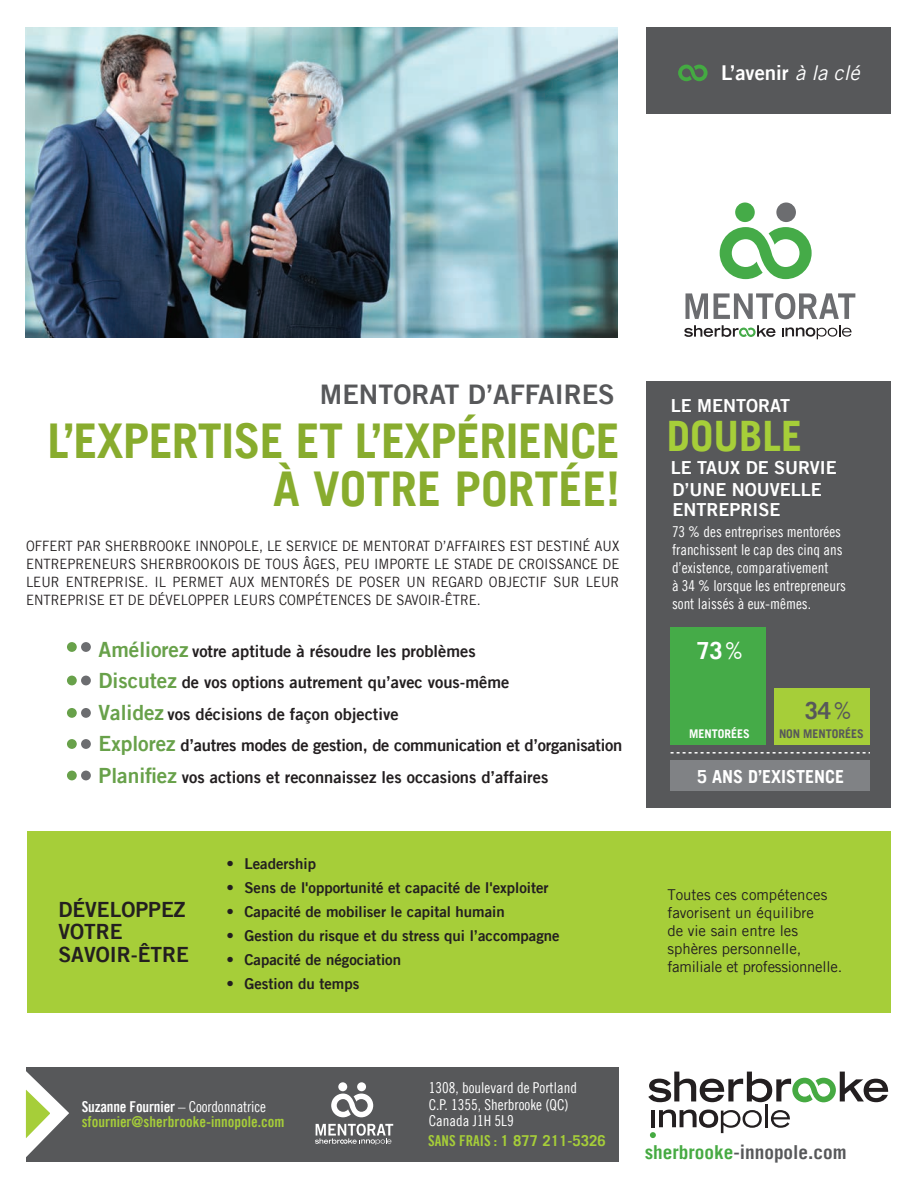
<style>
.page{position:relative;width:918px;height:1188px;background:#fff}
.page>*{position:absolute;margin:0;border:0;box-sizing:border-box;transform-origin:0 0}
.t1{font:700 48px/48px "Trade Gothic LT";letter-spacing:-.015em;color:#88ac2e;text-align:right}
.t2{font:700 42px "Trade Gothic LT";color:#a6ce39}
.t3{font:27px "Trade Gothic LT Bold Two";color:#57585a}
.t4{font:700 23.55px "Trade Gothic LT";color:#fff}
.t5{font:700 23.55px "Trade Gothic LT";color:#57585a}
.t6{font:21px/22.5px "Trade Gothic LT Bold Two";color:#231f20}
.t7{font:20.4px "Trade Gothic LT Bold Two";color:#fff}
.t8{font:700 19.2px "Trade Gothic LT";color:#57585a}
.t9{font:18px/22.5px "Trade Gothic LT Bold Two";color:#fff}
.t10{font:700 18px "Trade Gothic LT";color:#fff}
.t11{font:16.5px/31.5px "Trade Gothic LT Bold Two";color:#231f20}
.t12{font:15px/18px "Trade Gothic LT Cond Eighteen";color:#fff}
.t13{font:15px "Trade Gothic LT Bold Two";color:#231f20}
.t14{font:15px/18px "Trade Gothic LT";color:#231f20}
.t15{font:15px/15px "Trade Gothic LT Bold Cond Twenty";color:#a6ce39}
.t16{font:700 15px "Trade Gothic LT";color:#a6ce39}
.t17{font:14.25px/18px "Trade Gothic LT";color:#231f20;text-align:justify;scale:.92 1}
.t18{font:700 12px "Trade Gothic LT";color:#57585a}
.t19{font:700 12px "Trade Gothic LT";color:#fff}
.s1{font-family:"Trade Gothic LT";font-style:italic}
.s2{font-size:21px;color:#68a14a}
.s3{font-family:"Trade Gothic LT Cond Eighteen";font-weight:400}
.s4{color:#fff}
.s5{font-family:"Trade Gothic LT Cond Eighteen";color:#fff}
.s6{font-family:"Trade Gothic LT Bold Cond Twenty";font-weight:400}
.s7{color:#46aa42}
</style>
<div class="page">
<img style="left:26px;top:27px;width:591px;height:310px">
<div style="left:27px;top:831px;width:864px;height:181px;background:#a6ce39"></div>
<div style="left:646px;top:27px;width:245px;height:87px;background:#57585a"></div>
<svg style="left:678px;top:65px;width:30px;height:16px"></svg>
<hr style="left:765px;top:1104px;width:3px;height:23px;background:#231f20">
<svg style="left:771px;top:1110px;width:19px;height:18px"></svg>
<svg style="left:650px;top:1110px;width:112px;height:28px"></svg>
<svg style="left:648px;top:1072px;width:240px;height:30px"></svg>
<div style="left:26px;top:1067px;width:593px;height:94px;background:#57585a"></div>
<svg style="left:25px;top:1071px;width:54px;height:91px"></svg>
<div style="left:67px;top:642px;width:10px;height:10px;background:#68a14a;border-radius:50%"></div>
<div style="left:81px;top:642px;width:10px;height:10px;background:#6c6d70;border-radius:50%"></div>
<div style="left:67px;top:676px;width:10px;height:9px;background:#68a14a;border-radius:50%"></div>
<div style="left:81px;top:676px;width:10px;height:9px;background:#6c6d70;border-radius:50%"></div>
<div style="left:67px;top:708px;width:10px;height:10px;background:#68a14a;border-radius:50%"></div>
<div style="left:81px;top:708px;width:10px;height:10px;background:#6c6d70;border-radius:50%"></div>
<div style="left:67px;top:739px;width:10px;height:10px;background:#68a14a;border-radius:50%"></div>
<div style="left:81px;top:739px;width:10px;height:10px;background:#6c6d70;border-radius:50%"></div>
<div style="left:67px;top:771px;width:10px;height:9px;background:#68a14a;border-radius:50%"></div>
<div style="left:81px;top:771px;width:10px;height:9px;background:#6c6d70;border-radius:50%"></div>
<div style="left:646px;top:381px;width:245px;height:426px;background:#57585a"></div>
<div style="left:670px;top:627px;width:95px;height:118px;background:#45ab48"></div>
<div style="left:775px;top:688px;width:95px;height:57px;background:#a6ce39"></div>
<svg style="left:671px;top:752px;width:199px;height:2px"></svg>
<div style="left:671px;top:760px;width:199px;height:31px;background:#808285"></div>
<svg style="left:720px;top:227px;width:92px;height:52px"></svg>
<div style="left:776px;top:203px;width:20px;height:19px;background:#6c6d70;border-radius:50%"></div>
<div style="left:735px;top:203px;width:20px;height:19px;background:#45ab48;border-radius:50%"></div>
<svg style="left:686px;top:293px;width:22px;height:26px"></svg>
<svg style="left:714px;top:293px;width:141px;height:26px"></svg>
<svg style="left:782px;top:325px;width:70px;height:14px"></svg>
<svg style="left:684px;top:325px;width:92px;height:12px"></svg>
<svg style="left:331px;top:1094px;width:42px;height:23px"></svg>
<div style="left:357px;top:1082px;width:9px;height:9px;background:#fff;border-radius:50%"></div>
<div style="left:338px;top:1082px;width:9px;height:9px;background:#fff;border-radius:50%"></div>
<svg style="left:315px;top:1124px;width:78px;height:21px"></svg>
<h3 class="t7" style="left:721px;top:60px;width:140px">L’avenir <span class="s1">à la clé</span></h3>
<h3 class="t3" style="left:320px;top:378px;width:296px">MENTORAT D’AFFAIRES</h3>
<h1 class="t1" style="left:47px;top:416px;width:574px">L’EXPERTISE ET L’EXPÉRIENCE<br>À VOTRE PORTÉE!</h1>
<p class="t17" style="left:26px;top:536px;width:646px">OFFERT PAR SHERBROOKE INNOPOLE, LE SERVICE DE MENTORAT D’AFFAIRES EST DESTINÉ AUX ENTREPRENEURS SHERBROOKOIS DE TOUS ÂGES, PEU IMPORTE LE STADE DE CROISSANCE DE LEUR ENTREPRISE. IL PERMET AUX MENTORÉS DE POSER UN REGARD OBJECTIF SUR LEUR ENTREPRISE ET DE DÉVELOPPER LEURS COMPÉTENCES DE SAVOIR-ÊTRE.</p>
<p class="t11" style="left:99px;top:635px;width:525px"><span class="s2">Améliorez</span> votre aptitude à résoudre les problèmes<br><span class="s2">Discutez</span> de vos options autrement qu’avec vous-même<br><span class="s2">Validez</span> vos décisions de façon objective<br><span class="s2">Explorez</span> d’autres modes de gestion, de communication et d’organisation <span class="s2">Planifiez</span> vos actions et reconnaissez les occasions d’affaires</p>
<h3 class="t6" style="left:58px;top:898px;width:132px">DÉVELOPPEZ<br>VOTRE<br>SAVOIR-ÊTRE</h3>
<p class="t13" style="left:226px;top:854px;width:91px">• Leadership</p>
<p class="t13" style="left:226px;top:878px;width:324px">• Sens de l'opportunité et capacité de l'exploiter</p>
<p class="t13" style="left:226px;top:902px;width:280px">• Capacité de mobiliser le capital humain</p>
<p class="t13" style="left:226px;top:926px;width:335px">• Gestion du risque et du stress qui l’accompagne</p>
<p class="t13" style="left:226px;top:950px;width:176px">• Capacité de négociation</p>
<p class="t13" style="left:226px;top:974px;width:134px">• Gestion du temps</p>
<p class="t9" style="left:671px;top:394px;width:121px">LE MENTORAT</p>
<h2 class="t2" style="left:667px;top:410px;width:137px">DOUBLE</h2>
<p class="t9" style="left:671px;top:456px;width:168px">LE TAUX DE SURVIE<br>D’UNE NOUVELLE</p>
<p class="t9" style="left:672px;top:498px;width:109px">ENTREPRISE</p>
<p class="t12" style="left:672px;top:523px;width:176px">73 % des entreprises mentorées franchissent le cap des cinq ans d’existence, comparativement<br>à 34 % lorsque les entrepreneurs sont laissés à eux-mêmes.</p>
<h3 class="t4" style="left:697px;top:636px;width:48px">73<span class="s3">%</span></h3>
<h3 class="t5" style="left:805px;top:696px;width:49px">34 <span class="s3">%</span></h3>
<p class="t18" style="left:779px;top:726px;width:86px">NON MENTORÉES</p>
<p class="t10" style="left:697px;top:766px;width:149px">5 ANS D’EXISTENCE</p>
<p class="t19" style="left:689px;top:727px;width:62px">MENTORÉES</p>
<p class="t14" style="left:667px;top:886px;width:176px">Toutes ces compétences favorisent un équilibre<br>de vie sain entre les sphères personnelle, familiale et professionnelle.</p>
<p class="t15" style="left:82px;top:1099px;width:204px"><span class="s4">Suzanne Fournier</span> <span class="s5">– Coordonnatrice </span>sfournier@sherbrooke-innopole.com</p>
<p class="t12" style="left:429px;top:1079px;width:150px;line-height:16.5px">1308, boulevard de Portland<br>C.P. 1355, Sherbrooke (QC)<br>Canada J1H 5L9</p>
<p class="t16" style="left:428px;top:1131px;width:179px"><span class="s6">SANS FRAIS :</span> 1 877 211-5326</p>
<h3 class="t8" style="left:645px;top:1141px;width:204px"><span class="s7">sherbrooke</span>-innopole.com</h3>
</div>
